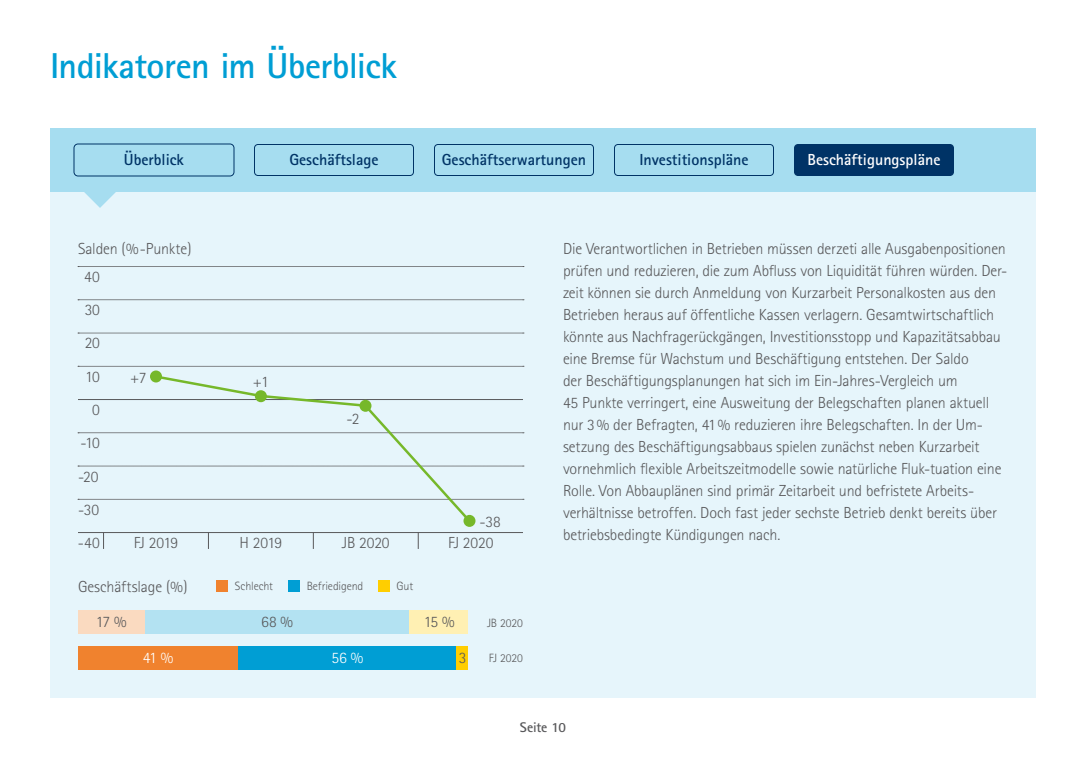
<style>
.page{position:relative;width:1086px;height:768px;background:#fff}
.page>*{position:absolute;margin:0;border:0;box-sizing:border-box;transform-origin:0 0}
.Headline_Kategorie_2{font:700 36px "Rotis Sans Serif";letter-spacing:-.015em;color:#009ed4}
.Fliesstext_10_pt_tit{font:300 16px/22px "Rotis Sans Serif";letter-spacing:-.01em;color:#58585a}
.t1{font:700 16px "Rotis Sans Serif";color:#036}
.t2{font:700 16px "Rotis Sans Serif";color:#fff}
.Fliesstext_10_pt_tit-2{font:300 16px "Rotis Sans Serif";color:#fff}
.Headline_Kategorie_2-2{font:700 14px "Rotis Sans Serif";letter-spacing:-.02em;color:#58585a}
.Fliesstext_10_pt_tit-3{font:300 12px "Rotis Sans Serif";letter-spacing:-.01em;color:#58585a}
</style>
<div class="page">
<div style="left:50px;top:128px;width:986px;height:570px;background:#e6f5fb"></div>
<div style="left:50px;top:128px;width:986px;height:64px;background:#a6ddf0"></div>
<svg style="left:84px;top:192px;width:32px;height:16px"></svg>
<div style="left:238px;top:646px;width:218px;height:24px;background:#009ed4"></div>
<div style="left:456px;top:646px;width:12px;height:24px;background:#ffce00"></div>
<div style="left:78px;top:646px;width:160px;height:24px;background:#f0822e"></div>
<div style="left:144px;top:610px;width:266px;height:24px;background:#b3e2f2"></div>
<div style="left:410px;top:610px;width:58px;height:24px;background:#fff0b3"></div>
<div style="left:78px;top:610px;width:66px;height:24px;background:#fadac0"></div>
<div style="left:216px;top:580px;width:12px;height:12px;background:#f0822e"></div>
<div style="left:288px;top:580px;width:12px;height:12px;background:#009ed4"></div>
<div style="left:378px;top:580px;width:12px;height:12px;background:#ffce00"></div>
<svg style="left:78px;top:266px;width:446px;height:1px"></svg>
<hr style="left:78px;top:532px;width:445px;height:1px;background:#58585a">
<svg style="left:78px;top:499px;width:446px;height:1px"></svg>
<svg style="left:78px;top:466px;width:446px;height:1px"></svg>
<svg style="left:78px;top:433px;width:446px;height:1px"></svg>
<hr style="left:78px;top:399px;width:445px;height:1px;background:#58585a">
<svg style="left:78px;top:366px;width:446px;height:1px"></svg>
<svg style="left:78px;top:333px;width:446px;height:1px"></svg>
<svg style="left:78px;top:300px;width:446px;height:1px"></svg>
<svg style="left:103px;top:533px;width:1px;height:16px"></svg>
<svg style="left:208px;top:533px;width:1px;height:16px"></svg>
<svg style="left:313px;top:533px;width:1px;height:16px"></svg>
<svg style="left:418px;top:533px;width:1px;height:16px"></svg>
<svg style="left:154px;top:376px;width:319px;height:149px"></svg>
<div style="left:150px;top:370px;width:12px;height:12px;background:#76b82a;border-radius:50%"></div>
<div style="left:255px;top:390px;width:12px;height:12px;background:#76b82a;border-radius:50%"></div>
<div style="left:360px;top:400px;width:12px;height:12px;background:#76b82a;border-radius:50%"></div>
<div style="left:464px;top:515px;width:12px;height:12px;background:#76b82a;border-radius:50%"></div>
<div style="left:434px;top:144px;width:160px;height:32px;border:1px solid #036;border-radius:4px"></div>
<div style="left:254px;top:144px;width:160px;height:32px;border:1px solid #036;border-radius:4px"></div>
<div style="left:614px;top:144px;width:160px;height:32px;border:1px solid #036;border-radius:4px"></div>
<div style="left:794px;top:144px;width:160px;height:32px;background:#036;border-radius:4px"></div>
<div style="left:74px;top:144px;width:160px;height:32px;border:1px solid #036;border-radius:4px"></div>
<p class="Headline_Kategorie_2" style="left:50px;top:44px;width:349px">Indikatoren im Überblick</p>
<p class="t1" style="left:124px;top:150px;width:62px">Überblick</p>
<p class="t1" style="left:289px;top:150px;width:91px">Geschäftslage</p>
<p class="t1" style="left:442px;top:150px;width:146px">Geschäftserwartungen</p>
<p class="t1" style="left:639px;top:150px;width:111px">Investitionspläne</p>
<p class="t2" style="left:807px;top:150px;width:135px">Beschäftigungspläne</p>
<p class="Fliesstext_10_pt_tit" style="left:78px;top:238px;width:115px">Salden (%-Punkte)</p>
<p class="Fliesstext_10_pt_tit" style="left:84px;top:265px;width:17px">40</p>
<p class="Fliesstext_10_pt_tit" style="left:85px;top:299px;width:17px">30</p>
<p class="Fliesstext_10_pt_tit" style="left:85px;top:332px;width:17px">20</p>
<p class="Fliesstext_10_pt_tit" style="left:85px;top:365px;width:16px">10</p>
<p class="Fliesstext_10_pt_tit" style="left:92px;top:399px;width:9px">0</p>
<p class="Fliesstext_10_pt_tit" style="left:80px;top:432px;width:21px">-10</p>
<p class="Fliesstext_10_pt_tit" style="left:78px;top:465px;width:22px">-20</p>
<p class="Fliesstext_10_pt_tit" style="left:78px;top:499px;width:23px">-30</p>
<p class="Fliesstext_10_pt_tit" style="left:130px;top:366px;width:18px">+7</p>
<p class="Fliesstext_10_pt_tit" style="left:253px;top:370px;width:17px">+1</p>
<p class="Fliesstext_10_pt_tit" style="left:347px;top:408px;width:14px">-2</p>
<p class="Fliesstext_10_pt_tit" style="left:480px;top:510px;width:23px">-38</p>
<p class="Fliesstext_10_pt_tit" style="left:78px;top:532px;width:24px">-40</p>
<p class="Fliesstext_10_pt_tit" style="left:134px;top:532px;width:46px">FJ 2019</p>
<p class="Fliesstext_10_pt_tit" style="left:240px;top:532px;width:44px">H 2019</p>
<p class="Fliesstext_10_pt_tit" style="left:342px;top:532px;width:49px">JB 2020</p>
<p class="Fliesstext_10_pt_tit" style="left:448px;top:532px;width:47px">FJ 2020</p>
<p class="Fliesstext_10_pt_tit" style="left:78px;top:575px;width:111px">Geschäftslage (%)</p>
<p class="Fliesstext_10_pt_tit-3" style="left:235px;top:579px;width:40px">Schlecht</p>
<p class="Fliesstext_10_pt_tit-3" style="left:307px;top:579px;width:58px">Befriedigend</p>
<p class="Fliesstext_10_pt_tit-3" style="left:397px;top:579px;width:18px">Gut</p>
<p class="Fliesstext_10_pt_tit" style="left:96px;top:610px;width:32px">17 %</p>
<p class="Fliesstext_10_pt_tit-3" style="left:487px;top:616px;width:37px">JB 2020</p>
<p class="Fliesstext_10_pt_tit-2" style="left:143px;top:648px;width:32px">41 %</p>
<p class="Fliesstext_10_pt_tit-2" style="left:332px;top:648px;width:33px">56 %</p>
<p class="Fliesstext_10_pt_tit" style="left:459px;top:646px;width:9px">3</p>
<p class="Fliesstext_10_pt_tit" style="left:261px;top:610px;width:33px">68 %</p>
<p class="Fliesstext_10_pt_tit" style="left:424px;top:610px;width:32px">15 %</p>
<p class="Fliesstext_10_pt_tit-3" style="left:489px;top:651px;width:36px">FJ 2020</p>
<p class="Fliesstext_10_pt_tit" style="left:563px;top:238px;width:446px">Die Verantwortlichen in Betrieben müssen derzeti alle Ausgabenpositionen prüfen und reduzieren, die zum Abfluss von Liquidität führen würden. Der&shy;zeit können sie durch Anmeldung von Kurzarbeit Personalkosten aus den Betrieben heraus auf öffentliche Kassen verlagern. Gesamtwirtschaftlich könnte aus Nachfragerückgängen, Investitionsstopp und Kapazitätsabbau eine Bremse für Wachstum und Beschäftigung entstehen. Der Saldo<br>der Beschäftigungsplanungen hat sich im Ein-Jahres-Vergleich um<br>45 Punkte verringert, eine Ausweitung der Belegschaften planen aktuell nur 3% der Befragten, 41% reduzieren ihre Belegschaften. In der Um&shy;setzung des Beschäftigungsabbaus spielen zunächst neben Kurzarbeit vornehmlich flexible Arbeitszeitmodelle sowie natürliche Fluk-tuation eine Rolle. Von Abbauplänen sind primär Zeitarbeit und befristete Arbeits&shy;verhältnisse betroffen. Doch fast jeder sechste Betrieb denkt bereits über betriebsbedingte Kündigungen nach.</p>
<p class="Headline_Kategorie_2-2" style="left:520px;top:718px;width:47px">Seite 10</p>
</div>
